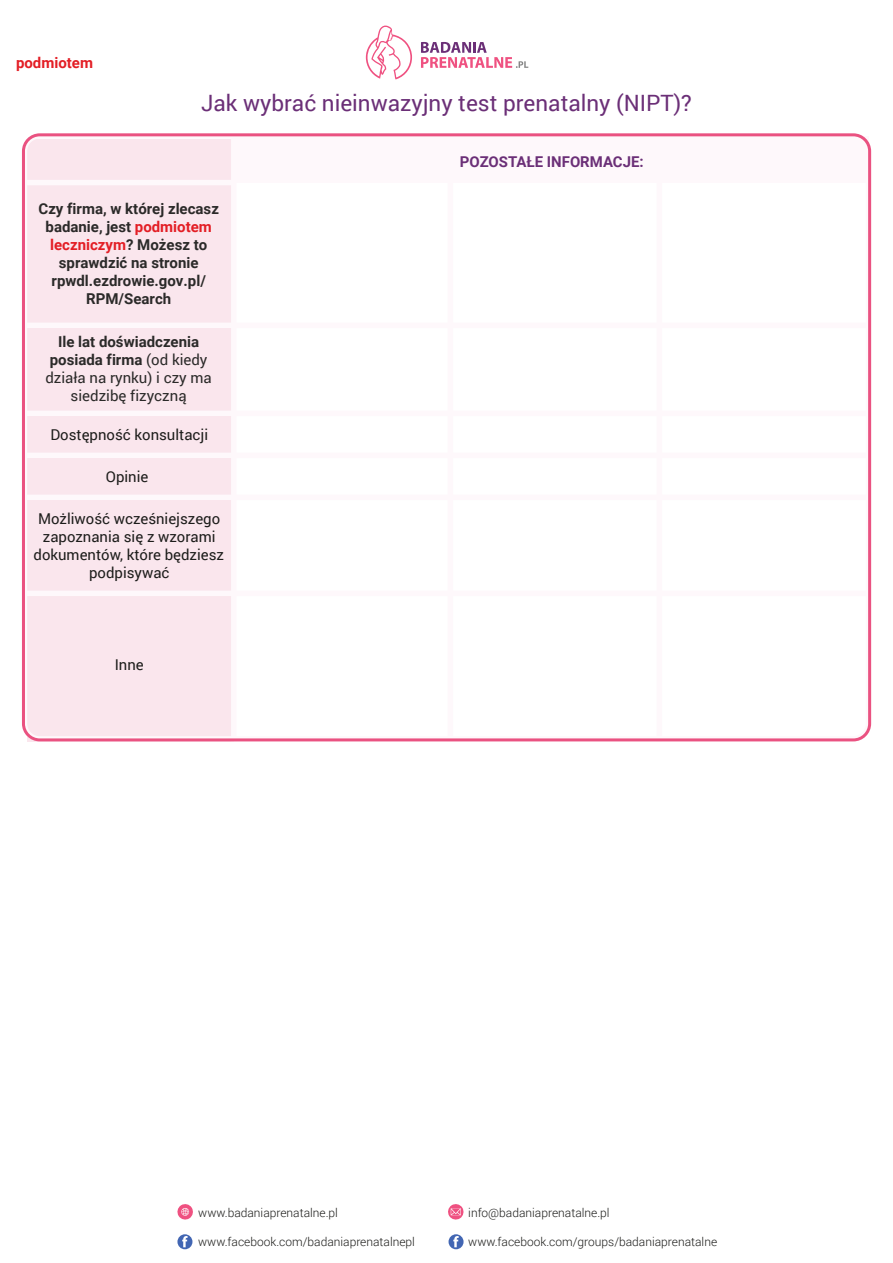
<style>
.page{position:relative;width:893px;height:1263px;background:#fff}
.page>*{position:absolute;margin:0;border:0;box-sizing:border-box;transform-origin:0 0}
.t1{font:22.5px "Roboto";color:#6b2f77}
.t2{font:700 15px/18px "Roboto";color:#2b2a29;text-align:center}
.t3{font:15px/17.9px "Roboto";color:#1d1d1b;text-align:center}
.t4{font:15px/18px "Roboto";color:#2b2a29;text-align:center}
.t5{font:700 15px "Roboto";color:#6b2f77}
.t6{font:700 15px "Roboto";color:#e31e25}
.t7{font:300 12px "Roboto";color:#1d1d1b}
.s1{color:#e31e25}
.s2{font-weight:700}
</style>
<div class="page">
<div style="left:449px;top:1234px;width:15px;height:15px;background:#4266b3;border-radius:50%"></div>
<svg style="left:453px;top:1236px;width:6px;height:11px"></svg>
<div style="left:177px;top:1234px;width:15px;height:15px;background:#4266b3;border-radius:50%"></div>
<svg style="left:182px;top:1236px;width:6px;height:11px"></svg>
<svg style="left:448px;top:1204px;width:16px;height:16px"></svg>
<svg style="left:177px;top:1204px;width:16px;height:16px"></svg>
<svg style="left:366px;top:25px;width:46px;height:54px"></svg>
<svg style="left:421px;top:42px;width:107px;height:26px"></svg>
<svg style="left:22px;top:133px;width:849px;height:608px"></svg>
<p class="t6" style="left:16px;top:53px;width:78px">podmiotem</p>
<h1 class="t1" style="left:201px;top:87px;width:492px">Jak wybrać nieinwazyjny test prenatalny (NIPT)?</h1>
<p class="t5" style="left:460px;top:151px;width:185px">POZOSTAŁE INFORMACJE:</p>
<p class="t2" style="left:39px;top:199px;width:182px">Czy firma, w której zlecasz badanie, jest <span class="s1">podmiotem leczniczym</span>? Możesz to sprawdzić na stronie rpwdl.ezdrowie.gov.pl/<br>RPM/Search</p>
<p class="t4" style="left:45px;top:332px;width:168px"><span class="s2">Ile lat doświadczenia posiada firma</span> (od kiedy działa na rynku) i czy ma siedzibę fizyczną</p>
<p class="t3" style="left:50px;top:425px;width:159px">Dostępność konsultacji</p>
<p class="t3" style="left:106px;top:467px;width:44px">Opinie</p>
<p class="t3" style="left:34px;top:509px;width:192px">Możliwość wcześniejszego zapoznania się z wzorami dokumentów, które będziesz podpisywać</p>
<p class="t3" style="left:115px;top:655px;width:31px">Inne</p>
<p class="t7" style="left:198px;top:1204px;width:141px">www.badaniaprenatalne.pl</p>
<p class="t7" style="left:468px;top:1204px;width:143px">info@badaniaprenatalne.pl</p>
<p class="t7" style="left:198px;top:1233px;width:218px">www.facebook.com/badaniaprenatalnepl</p>
<p class="t7" style="left:468px;top:1233px;width:250px">www.facebook.com/groups/badaniaprenatalne</p>
</div>
